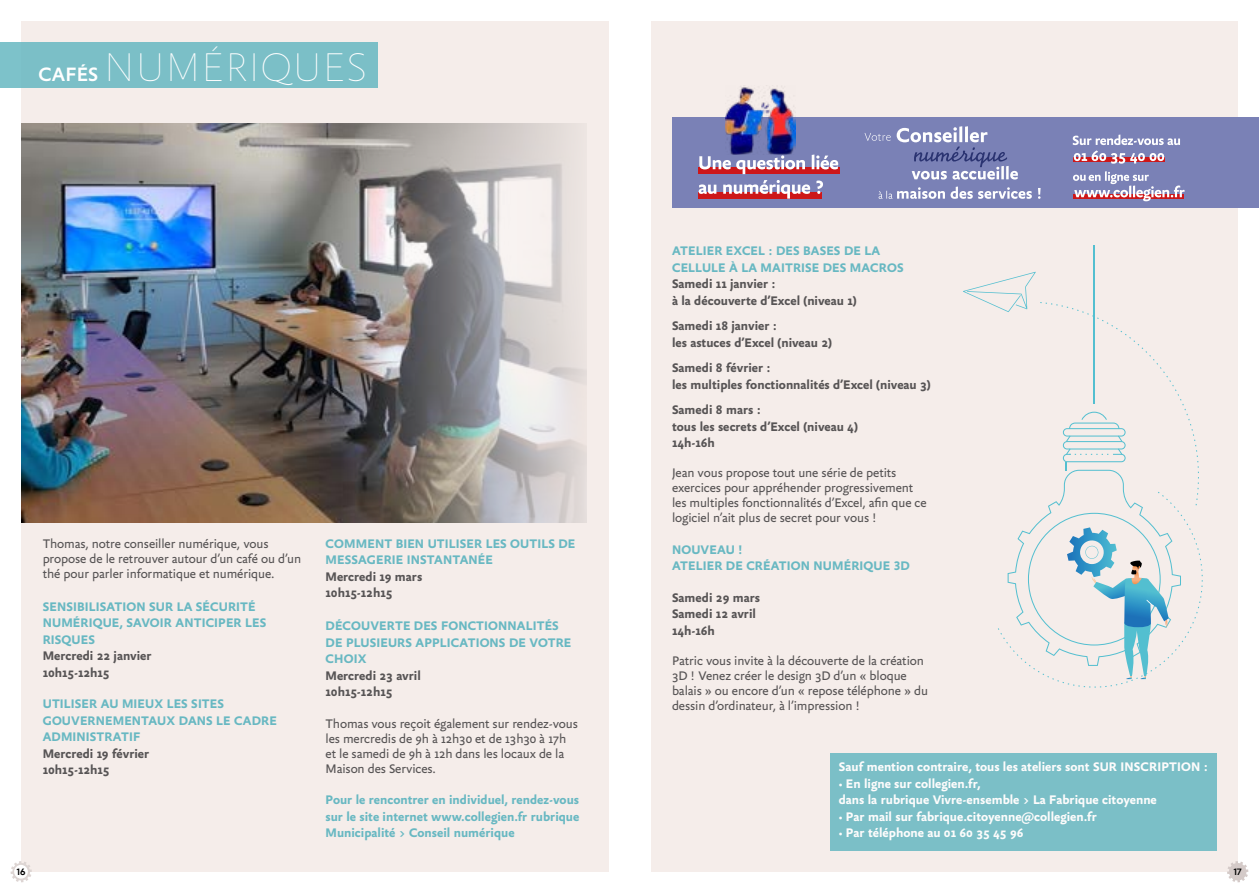
<style>
.page{position:relative;width:1259px;height:893px;background:#fff}
.page>*{position:absolute;margin:0;border:0;box-sizing:border-box;transform-origin:0 0}
.t1{font:100 43.5px "Yoga Sans Pro";letter-spacing:.01em;color:#fff}
.t2{font:13.5px/15px "Yoga Sans Pro";letter-spacing:-.01em;color:#575455}
.t3{font:700 13.5px/16.5px "Yoga Sans Pro";letter-spacing:.01em;color:#68b8c2}
.t4{font:700 13.5px/16.5px "Yoga Sans Pro";color:#575455}
.t5{font:700 13.5px/16.5px "Yoga Sans Pro";color:#fff}
.t6{font:700 9.75px "Codec Pro";color:#000}
.s1{font-weight:500;font-size:21px}
</style>
<div class="page">
<div style="left:21px;top:21px;width:587px;height:851px;background:#f5edea"></div>
<div style="left:651px;top:21px;width:586px;height:851px;background:#f5edea"></div>
<svg style="left:1227px;top:861px;width:21px;height:21px"></svg>
<svg style="left:11px;top:861px;width:21px;height:21px"></svg>
<div style="left:14px;top:865px;width:14px;height:14px;background:#fff;border-radius:50%"></div>
<div style="left:0;top:43px;width:377px;height:45px;background:#7bbfc7"></div>
<div style="left:830px;top:752px;width:386px;height:98px;background:#7bbfc7"></div>
<div style="left:672px;top:118px;width:587px;height:90px;background:#7a81b6"></div>
<div style="left:698px;top:167px;width:141px;height:7px;background:#cd1719"></div>
<svg style="left:698px;top:180px;width:125px;height:19px"></svg>
<svg style="left:699px;top:155px;width:139px;height:19px"></svg>
<svg style="left:864px;top:133px;width:26px;height:8px"></svg>
<svg style="left:896px;top:126px;width:122px;height:54px"></svg>
<svg style="left:878px;top:187px;width:162px;height:12px"></svg>
<img style="left:725px;top:86px;width:70px;height:69px">
<svg style="left:1072px;top:135px;width:108px;height:29px"></svg>
<svg style="left:1073px;top:171px;width:111px;height:30px"></svg>
<hr style="left:1093px;top:245px;width:1px;height:159px;background:#53bfd0">
<svg style="left:963px;top:272px;width:239px;height:416px"></svg>
<img style="left:21px;top:124px;width:566px;height:399px">
<h1 class="t1" style="left:38px;top:42px;width:331px"><span class="s1">CAFÉS</span> NUMÉRIQUES</h1>
<p class="t2" style="left:43px;top:536px;width:260px">Thomas, notre conseiller numérique, vous propose de le retrouver autour d’un café ou d’un thé pour parler informatique et numérique.</p>
<p class="t3" style="left:43px;top:598px;width:225px">SENSIBILISATION SUR LA SÉCURITÉ<br>NUMÉRIQUE, SAVOIR ANTICIPER LES<br>RISQUES</p>
<p class="t4" style="left:43px;top:647px;width:110px">Mercredi 22 janvier<br>10h15-12h15</p>
<p class="t3" style="left:43px;top:695px;width:235px">UTILISER AU MIEUX LES SITES<br>GOUVERNEMENTAUX DANS LE CADRE<br>ADMINISTRATIF</p>
<p class="t4" style="left:43px;top:745px;width:108px">Mercredi 19 février<br>10h15-12h15</p>
<p class="t3" style="left:326px;top:535px;width:251px">COMMENT BIEN UTILISER LES OUTILS DE<br>MESSAGERIE INSTANTANÉE</p>
<p class="t4" style="left:325px;top:568px;width:98px">Mercredi 19 mars<br>10h15-12h15</p>
<p class="t3" style="left:326px;top:617px;width:247px">DÉCOUVERTE DES FONCTIONNALITÉS<br>DE PLUSIEURS APPLICATIONS DE VOTRE<br>CHOIX</p>
<p class="t4" style="left:325px;top:667px;width:97px">Mercredi 23 avril<br>10h15-12h15</p>
<p class="t2" style="left:325px;top:716px;width:254px">Thomas vous reçoit également sur rendez-vous les mercredis de 9h à 12h30 et de 13h30 à 17h et le samedi de 9h à 12h dans les locaux de la Maison des Services.</p>
<p class="t3" style="left:325px;top:791px;width:255px;text-align:justify">Pour le rencontrer en individuel, rendez-vous sur le site internet www.collegien.fr rubrique Municipalité &gt; Conseil numérique</p>
<p class="t3" style="left:672px;top:242px;width:233px">ATELIER EXCEL : DES BASES DE LA<br>CELLULE À LA MAITRISE DES MACROS</p>
<p class="t4" style="left:672px;top:275px;width:186px">Samedi 11 janvier :<br>à la découverte d’Excel (niveau 1)</p>
<p class="t4" style="left:672px;top:317px;width:161px">Samedi 18 janvier :<br>les astuces d’Excel (niveau 2)</p>
<p class="t4" style="left:672px;top:359px;width:260px">Samedi 8 février :<br>les multiples fonctionnalités d’Excel (niveau 3)</p>
<p class="t4" style="left:672px;top:401px;width:187px">Samedi 8 mars :<br>tous les secrets d’Excel (niveau 4)<br>14h-16h</p>
<p class="t2" style="left:672px;top:465px;width:256px">Jean vous propose tout une série de petits exercices pour appréhender progressivement les multiples fonctionnalités d’Excel, afin que ce logiciel n’ait plus de secret pour vous !</p>
<p class="t3" style="left:672px;top:541px;width:239px">NOUVEAU !<br>ATELIER DE CRÉATION NUMÉRIQUE 3D</p>
<p class="t4" style="left:672px;top:589px;width:90px">Samedi 29 mars<br>Samedi 12 avril<br>14h-16h</p>
<p class="t2" style="left:672px;top:653px;width:258px">Patric vous invite à la découverte de la création 3D ! Venez créer le design 3D d’un « bloque balais » ou encore d’un « repose téléphone » du dessin d’ordinateur, à l’impression !</p>
<p class="t5" style="left:839px;top:758px;width:370px">Sauf mention contraire, tous les ateliers sont SUR INSCRIPTION :</p>
<p class="t5" style="left:839px;top:775px;width:319px">• En ligne sur collegien.fr,<br>dans la rubrique Vivre-ensemble &gt; La Fabrique citoyenne</p>
<p class="t5" style="left:839px;top:808px;width:259px">• Par mail sur fabrique.citoyenne@collegien.fr</p>
<p class="t5" style="left:839px;top:824px;width:186px">• Par téléphone au 01 60 35 45 96</p>
<p class="t6" style="left:17px;top:866px;width:10px">16</p>
<p class="t6" style="left:1233px;top:866px;width:10px">17</p>
</div>
